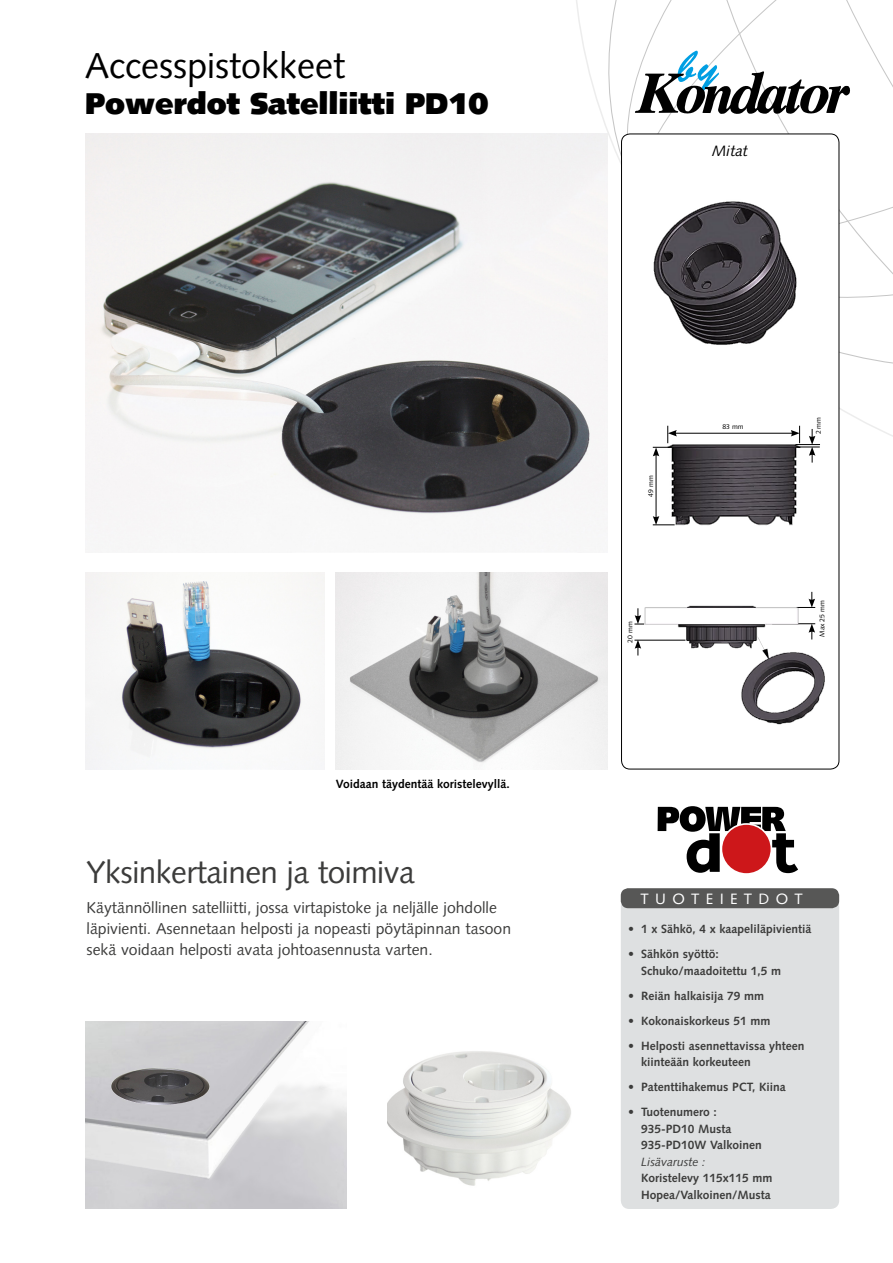
<style>
.page{position:relative;width:893px;height:1263px;background:#fff}
.page>*{position:absolute;margin:0;border:0;box-sizing:border-box;transform-origin:0 0}
.t1{font:36px "Syntax LT Std";color:#000}
.RUBBE{font:31.5px "Syntax LT Std";letter-spacing:-.015em;color:#3c3c3b}
.t2{font:900 30px "Syntax LT Std";color:#000}
.RUBBE-2{font:15.75px/21px "Syntax LT Std";color:#3c3c3b}
.t3{font:15px "Syntax LT Std";letter-spacing:.42em;color:#fff}
.BILDTEXT{font:italic 15px "Syntax LT Std";color:#000}
.TABELL{font:700 12px/16.5px "Syntax LT Std";color:#3c3c3b}
.BILDTEXT-2{font:700 12px "Syntax LT Std";color:#000}
.t4{font:6.9px "Syntax LT Std";color:#000}
.s1{font-weight:400;font-style:italic}
</style>
<div class="page">
<svg style="left:605px;top:0;width:288px;height:285px"></svg>
<svg style="left:635px;top:51px;width:216px;height:63px"></svg>
<div style="left:621px;top:898px;width:218px;height:311px;background:#dee0e1;border-radius:9px"></div>
<div style="left:621px;top:888px;width:218px;height:20px;background:#575756;border-radius:8px"></div>
<svg style="left:658px;top:806px;width:140px;height:67px"></svg>
<div style="left:621px;top:134px;width:218px;height:635px;background:#fff;border-radius:9px"></div>
<div style="left:621px;top:134px;width:218px;height:635px;border:1px solid #000;border-radius:9px"></div>
<hr style="left:634px;top:640px;width:51px;height:1px;background:#000">
<svg style="left:808px;top:592px;width:7px;height:11px"></svg>
<img style="left:336px;top:572px;width:272px;height:197px">
<img style="left:85px;top:572px;width:240px;height:197px">
<img style="left:85px;top:134px;width:523px;height:419px">
<img style="left:652px;top:201px;width:148px;height:325px">
<img style="left:636px;top:603px;width:189px;height:122px">
<hr style="left:656px;top:454px;width:1px;height:64px;background:#000">
<svg style="left:653px;top:516px;width:22px;height:10px"></svg>
<hr style="left:674px;top:433px;width:119px;height:1px;background:#000">
<svg style="left:791px;top:426px;width:29px;height:37px"></svg>
<svg style="left:653px;top:426px;width:24px;height:30px"></svg>
<img style="left:85px;top:1022px;width:261px;height:187px">
<img style="left:387px;top:1051px;width:184px;height:135px">
<p class="t1" style="left:85px;top:44px;width:261px">Accesspistokkeet</p>
<p class="t2" style="left:85px;top:86px;width:405px">Powerdot Satelliitti PD10</p>
<p class="BILDTEXT-2" style="left:336px;top:777px;width:176px">Voidaan täydentää koristelevyllä.</p>
<p class="RUBBE" style="left:87px;top:853px;width:330px">Yksinkertainen ja toimiva</p>
<p class="RUBBE-2" style="left:87px;top:896px;width:426px">Käytännöllinen satelliitti, jossa virtapistoke ja neljälle johdolle läpivienti. Asennetaan helposti ja nopeasti pöytäpinnan tasoon sekä voidaan helposti avata johtoasennusta varten.</p>
<p class="BILDTEXT" style="left:712px;top:142px;width:37px">Mitat</p>
<p class="t4" style="left:647px;top:496px;width:23px;rotate:-90deg">49 mm</p>
<p class="t4" style="left:626px;top:643px;width:23px;rotate:-90deg">20 mm</p>
<p class="t4" style="left:722px;top:423px;width:23px">83 mm</p>
<p class="t4" style="left:814px;top:434px;width:19px;rotate:-90deg">2 mm</p>
<p class="t4" style="left:818px;top:637px;width:38px;rotate:-90deg">Max 25 mm</p>
<p class="t3" style="left:641px;top:890px;width:164px">TUOTEIETDOT</p>
<p class="TABELL" style="left:628px;top:921px;width:185px">• 1 x Sähkö, 4 x kaapeliläpivientiä</p>
<p class="TABELL" style="left:641px;top:946px;width:142px;text-indent:-13px">• Sähkön syöttö:<br>Schuko/maadoitettu 1,5 m</p>
<p class="TABELL" style="left:628px;top:987px;width:137px">• Reiän halkaisija 79 mm</p>
<p class="TABELL" style="left:628px;top:1012px;width:144px">• Kokonaiskorkeus 51 mm</p>
<p class="TABELL" style="left:641px;top:1037px;width:165px;text-indent:-13px">• Helposti asennettavissa yhteen kiinteään korkeuteen</p>
<p class="TABELL" style="left:628px;top:1079px;width:159px">• Patenttihakemus PCT, Kiina</p>
<p class="TABELL" style="left:641px;top:1104px;width:133px;text-indent:-13px">• Tuotenumero :<br>935-PD10 Musta<br>935-PD10W Valkoinen<br><span class="s1">Lisävaruste :<br></span>Koristelevy 115x115 mm<br>Hopea/Valkoinen/Musta</p>
</div>
